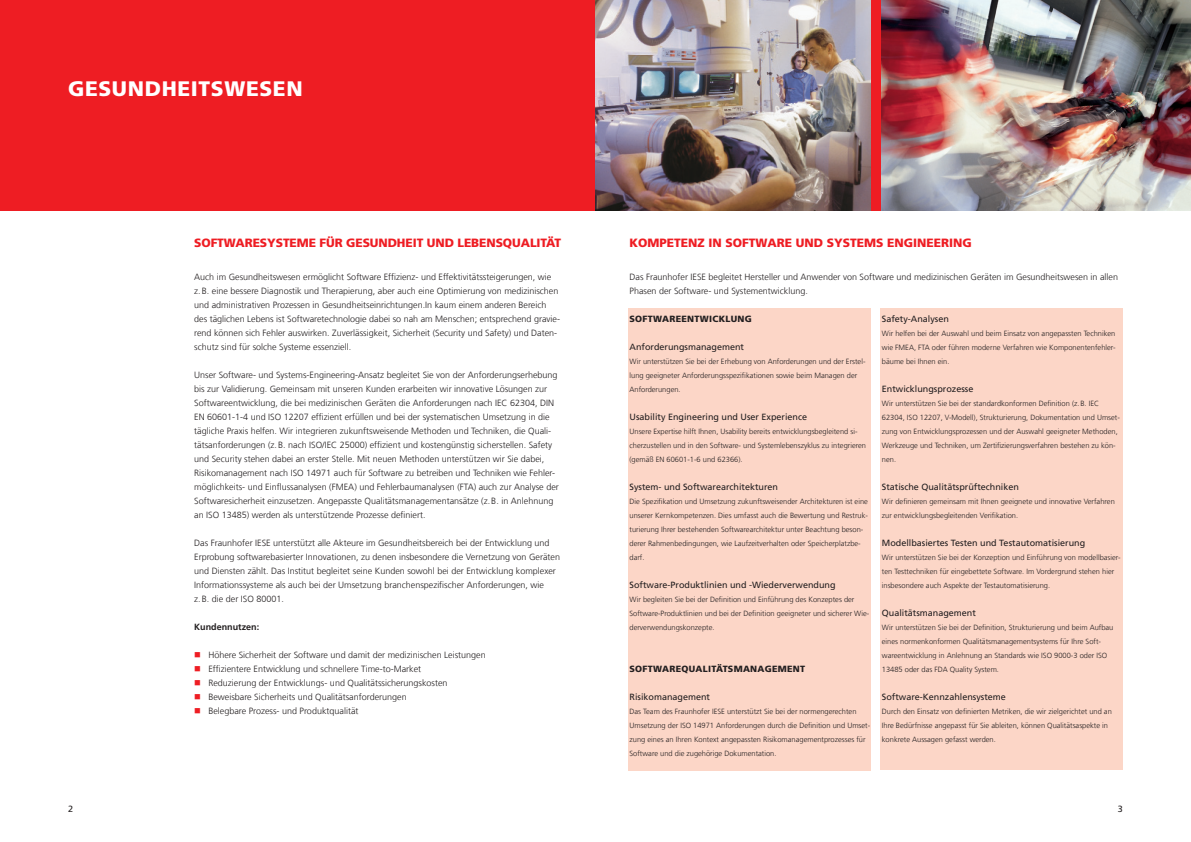
<style>
.page{position:relative;width:1191px;height:842px;background:#fff}
.page>*{position:absolute;margin:0;border:0;box-sizing:border-box;transform-origin:0 0}
._00_Titel{font:900 21px "Frutiger LT Com";letter-spacing:.03em;color:#fff}
._03_Standardüberschr{font:900 12px "Frutiger LT Com";letter-spacing:-.01em;color:#ee1d23}
._06_Fließtext{font:300 9px/14px "Frutiger LT Com";color:#231f20}
.Competence{font:9px "Frutiger LT Com";color:#231f20}
._06_Fließtext_Listen{font:300 9px "Frutiger LT Com";color:#231f20}
.Competence_Area{font:900 9px "Frutiger LT Com";letter-spacing:.03em;color:#231f20}
._06_Fließtext-2{font:700 9px "Frutiger LT Com";color:#231f20}
._09_Pagina_links{font:9px "Frutiger LT Com";color:#231f20}
._10_Pagina_rechts{font:9px "Frutiger LT Com";color:#231f20}
.Competence_Text{font:300 7.5px/14px "Frutiger LT Com";color:#231f20}
</style>
<div class="page">
<div style="left:0;top:0;width:1191px;height:210px;background:#ee1d23"></div>
<img style="left:595px;top:0;width:275px;height:210px">
<img style="left:882px;top:0;width:309px;height:210px">
<div style="left:628px;top:308px;width:242px;height:462px;background:#fcd6c7"></div>
<div style="left:880px;top:308px;width:243px;height:462px;background:#fcd6c7"></div>
<p class="_00_Titel" style="left:68px;top:76px;width:236px">GESUNDHEITSWESEN</p>
<p class="_03_Standardüberschr" style="left:194px;top:236px;width:368px">SOFTWARESYSTEME FÜR GESUNDHEIT UND LEBENSQUALITÄT</p>
<p class="_06_Fließtext" style="left:194px;top:270px;width:367px">Auch im Gesundheitswesen ermöglicht Software Effizienz- und Effektivitätssteigerungen, wie z.B. eine bessere Diagnostik und Therapierung, aber auch eine Optimierung von medizinischen und administrativen Prozessen in Gesundheitseinrichtungen.In kaum einem anderen Bereich des täglichen Lebens ist Softwaretechnologie dabei so nah am Menschen; entsprechend gravie&shy;rend können sich Fehler auswirken. Zuverlässigkeit, Sicherheit (Security und Safety) und Daten&shy;schutz sind für solche Systeme essenziell.</p>
<p class="_06_Fließtext" style="left:194px;top:368px;width:366px">Unser Software- und Systems-Engineering-Ansatz begleitet Sie von der Anforderungserhebung bis zur Validierung. Gemeinsam mit unseren Kunden erarbeiten wir innovative Lösungen zur Softwareentwicklung, die bei medizinischen Geräten die Anforderungen nach IEC 62304, DIN EN 60601-1-4 und ISO 12207 effizient erfüllen und bei der systematischen Umsetzung in die tägliche Praxis helfen. Wir integrieren zukunftsweisende Methoden und Techniken, die Quali&shy;tätsanforderungen (z.B. nach ISO/IEC 25000) effizient und kostengünstig sicherstellen. Safety und Security stehen dabei an erster Stelle. Mit neuen Methoden unterstützen wir Sie dabei, Risikomanagement nach ISO 14971 auch für Software zu betreiben und Techniken wie Fehler&shy;möglichkeits- und Einflussanalysen (FMEA) und Fehlerbaumanalysen (FTA) auch zur Analyse der Softwaresicherheit einzusetzen. Angepasste Qualitätsmanagementansätze (z.B. in Anlehnung an ISO 13485) werden als unterstützende Prozesse definiert.</p>
<p class="_06_Fließtext" style="left:194px;top:536px;width:367px">Das Fraunhofer IESE unterstützt alle Akteure im Gesundheitsbereich bei der Entwicklung und Erprobung softwarebasierter Innovationen, zu denen insbesondere die Vernetzung von Geräten und Diensten zählt. Das Institut begleitet seine Kunden sowohl bei der Entwicklung komplexer Informationssysteme als auch bei der Umsetzung branchenspezifischer Anforderungen, wie z.B. die der ISO 80001.</p>
<p class="_06_Fließtext-2" style="left:194px;top:622px;width:67px">Kundennutzen:</p>
<p class="_06_Fließtext_Listen" style="left:208px;top:650px;width:279px">Höhere Sicherheit der Software und damit der medizinischen Leistungen</p>
<p class="_06_Fließtext_Listen" style="left:208px;top:664px;width:214px">Effizientere Entwicklung und schnellere Time-to-Market</p>
<p class="_06_Fließtext_Listen" style="left:208px;top:678px;width:241px">Reduzierung der Entwicklungs- und Qualitätssicherungskosten</p>
<p class="_06_Fließtext_Listen" style="left:208px;top:692px;width:200px">Beweisbare Sicherheits und Qualitätsanforderungen</p>
<p class="_06_Fließtext_Listen" style="left:208px;top:706px;width:152px">Belegbare Prozess- und Produktqualität</p>
<p class="_03_Standardüberschr" style="left:629px;top:236px;width:344px">KOMPETENZ IN SOFTWARE UND SYSTEMS ENGINEERING</p>
<p class="_06_Fließtext" style="left:629px;top:270px;width:490px">Das Fraunhofer IESE begleitet Hersteller und Anwender von Software und medizinischen Geräten im Gesundheitswesen in allen<br>Phasen der Software- und Systementwicklung.</p>
<p class="Competence_Area" style="left:629px;top:313px;width:124px">SOFTWAREENTWICKLUNG</p>
<p class="Competence" style="left:629px;top:342px;width:116px">Anforderungsmanagement</p>
<p class="Competence_Text" style="left:629px;top:354px;width:237px">Wir unterstützen Sie bei der Erhebung von Anforderungen und der Erstel&shy;lung geeigneter Anforderungsspezifikationen sowie beim Managen der<br>Anforderungen.</p>
<p class="Competence" style="left:629px;top:412px;width:179px">Usability Engineering und User Experience</p>
<p class="Competence_Text" style="left:629px;top:424px;width:238px">Unsere Expertise hilft Ihnen, Usability bereits entwicklungsbegleitend si&shy;cherzustellen und in den Software- und Systemlebenszyklus zu integrieren (gemäß EN 60601-1-6 und 62366).</p>
<p class="Competence" style="left:629px;top:482px;width:150px">System- und Softwarearchitekturen</p>
<p class="Competence_Text" style="left:629px;top:494px;width:240px">Die Spezifikation und Umsetzung zukunftsweisender Architekturen ist eine unserer Kernkompetenzen. Dies umfasst auch die Bewertung und Restruk&shy;turierung Ihrer bestehenden Softwarearchitektur unter Beachtung beson&shy;derer Rahmenbedingungen, wie Laufzeitverhalten oder Speicherplatzbe&shy;darf.</p>
<p class="Competence" style="left:629px;top:580px;width:208px">Software-Produktlinien und -Wiederverwendung</p>
<p class="Competence_Text" style="left:629px;top:592px;width:241px">Wir begleiten Sie bei der Definition und Einführung des Konzeptes der<br>Software-Produktlinien und bei der Definition geeigneter und sicherer Wie&shy;derverwendungskonzepte.</p>
<p class="Competence_Area" style="left:629px;top:663px;width:177px">SOFTWAREQUALITÄTSMANAGEMENT</p>
<p class="Competence" style="left:629px;top:692px;width:82px">Risikomanagement</p>
<p class="Competence_Text" style="left:629px;top:704px;width:242px">Das Team des Fraunhofer IESE unterstützt Sie bei der normengerechten Umsetzung der ISO 14971 Anforderungen durch die Definition und Umset&shy;zung eines an Ihren Kontext angepassten Risikomanagementprozesses für Software und die zugehörige Dokumentation.</p>
<p class="Competence" style="left:882px;top:314px;width:69px">Safety-Analysen</p>
<p class="Competence_Text" style="left:882px;top:326px;width:235px;text-align:justify">Wir helfen bei der Auswahl und beim Einsatz von angepassten Techniken wie FMEA, FTA oder führen moderne Verfahren wie Komponentenfehler&shy;bäume bei Ihnen ein.</p>
<p class="Competence" style="left:882px;top:384px;width:93px">Entwicklungsprozesse</p>
<p class="Competence_Text" style="left:882px;top:396px;width:239px">Wir unterstützen Sie bei der standardkonformen Definition (z.B. IEC 62304, ISO 12207, V-Modell), Strukturierung, Dokumentation und Umset&shy;zung von Entwicklungsprozessen und der Auswahl geeigneter Methoden, Werkzeuge und Techniken, um Zertifizierungsverfahren bestehen zu kön&shy;nen.</p>
<p class="Competence" style="left:882px;top:482px;width:139px">Statische Qualitätsprüftechniken</p>
<p class="Competence_Text" style="left:882px;top:494px;width:234px">Wir definieren gemeinsam mit Ihnen geeignete und innovative Verfahren zur entwicklungsbegleitenden Verifikation.</p>
<p class="Competence" style="left:882px;top:538px;width:205px">Modellbasiertes Testen und Testautomatisierung</p>
<p class="Competence_Text" style="left:882px;top:550px;width:240px">Wir unterstützen Sie bei der Konzeption und Einführung von modellbasier&shy;ten Testtechniken für eingebettete Software. Im Vordergrund stehen hier insbesondere auch Aspekte der Testautomatisierung.</p>
<p class="Competence" style="left:882px;top:608px;width:96px">Qualitätsmanagement</p>
<p class="Competence_Text" style="left:882px;top:620px;width:233px">Wir unterstützen Sie bei der Definition, Strukturierung und beim Aufbau eines normenkonformen Qualitätsmanagementsystems für Ihre Soft&shy;wareentwicklung in Anlehnung an Standards wie ISO 9000-3 oder ISO 13485 oder das FDA Quality System.</p>
<p class="Competence" style="left:882px;top:692px;width:126px">Software-Kennzahlensysteme</p>
<p class="Competence_Text" style="left:882px;top:704px;width:231px">Durch den Einsatz von definierten Metriken, die wir zielgerichtet und an<br>Ihre Bedürfnisse angepasst für Sie ableiten, können Qualitätsaspekte in konkrete Aussagen gefasst werden.</p>
<p class="_09_Pagina_links" style="left:68px;top:804px;width:7px">2</p>
<p class="_10_Pagina_rechts" style="left:1118px;top:804px;width:7px">3</p>
</div>
